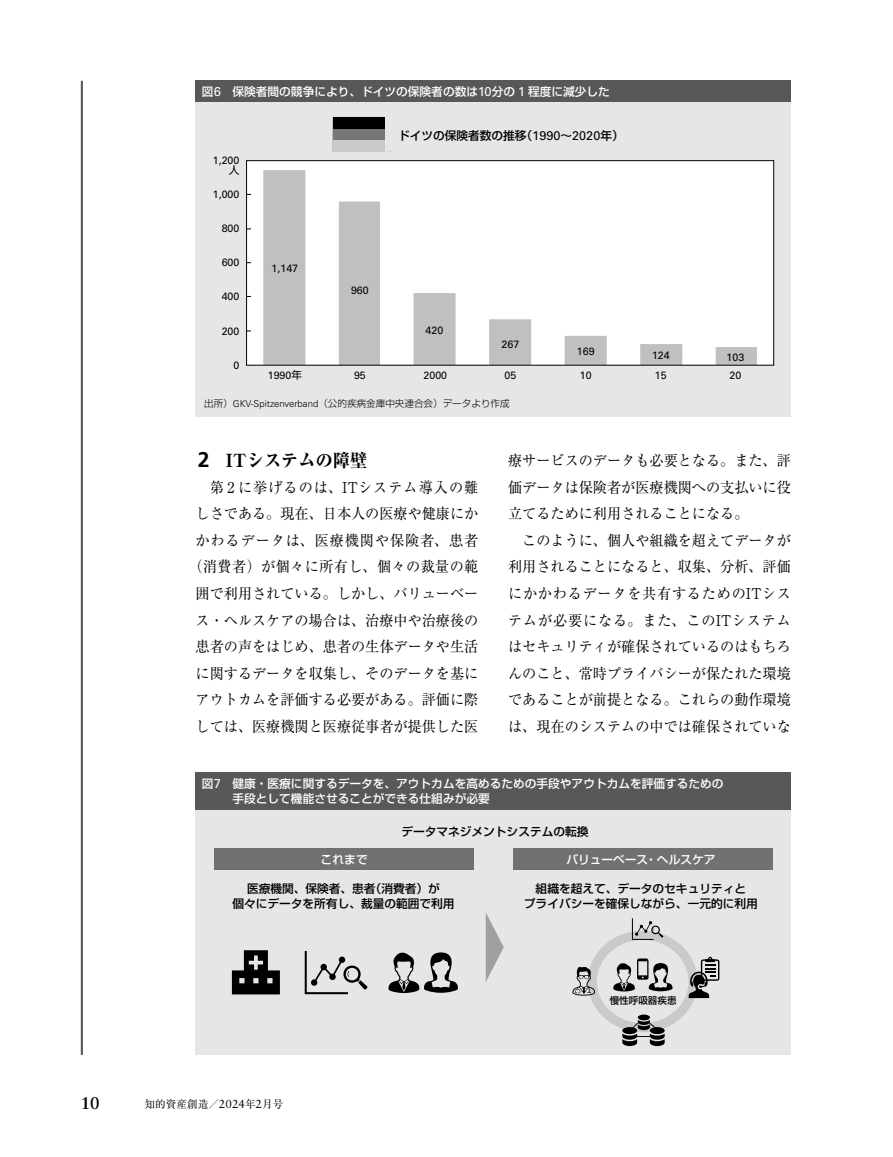
<style>
.page{position:relative;width:893px;height:1157px;background:#fff}
.page>*{position:absolute;margin:0;border:0;box-sizing:border-box;transform-origin:0 0}
.t1{font:800 18px "Ryumin Pr 6 N";color:#000;scale:.95 1}
.t2{font:700 16.95px "Sabon LT Std";color:#000}
.t3{font:14.85px/26.5px "Ryumin Pr 6 N";color:#000;text-align:justify;scale:.95 1}
.t4{font:500 11.7px/14.9px "Shin Go Pr 6 N";color:#fff}
.t5{font:500 11.7px/14.9px "Shin Go Pr 6 N";color:#000;text-align:center}
.t6{font:10.65px/20px "Univers LT Std";color:#000}
.t7{font:10.65px "Ryumin Pr 6 N";color:#000}
.t8{font:10.65px "Shin Go Pr 6 N";color:#000}
.t9{font:300 9.6px "Shin Go Pr 6 N";color:#000}
.t10{font:500 9.6px "Shin Go Pr 6 N";color:#000}
.s1{font-family:"Univers LT Std";font-weight:400;font-size:12.9px}
.s2{font-family:"Univers LT Std";font-weight:400;font-size:12.6px}
.s3{font-family:"Shin Go Pr 6 N"}
.s4{font-family:"Univers LT Std"}
.s5{font-family:"Frutiger LT Std";font-weight:700;font-size:21.3px}
.s6{font-family:"Sabon LT Std";font-size:11.7px}
</style>
<div class="page">
<hr style="left:81px;top:81px;width:2px;height:973px;background:#595757">
<div style="left:196px;top:81px;width:595px;height:21px;background:#595757"></div>
<div style="left:196px;top:102px;width:595px;height:315px;background:#e6e6e6"></div>
<div style="left:247px;top:161px;width:527px;height:204px;background:#fff"></div>
<svg style="left:384px;top:117px;width:1px;height:34px"></svg>
<div style="left:333px;top:140px;width:51px;height:11px;background:#c9caca"></div>
<div style="left:333px;top:128px;width:51px;height:12px;background:#777677"></div>
<div style="left:333px;top:117px;width:51px;height:11px;background:#000"></div>
<svg style="left:263px;top:170px;width:494px;height:193px"></svg>
<div style="left:246px;top:160px;width:528px;height:205px;border:1px solid #000"></div>
<div style="left:196px;top:772px;width:595px;height:38px;background:#595757"></div>
<div style="left:196px;top:810px;width:595px;height:244px;background:#e6e6e6"></div>
<div style="left:214px;top:848px;width:259px;height:21px;background:#727171"></div>
<svg style="left:486px;top:913px;width:18px;height:68px"></svg>
<div style="left:513px;top:848px;width:260px;height:21px;background:#727171"></div>
<svg style="left:305px;top:951px;width:63px;height:43px"></svg>
<svg style="left:232px;top:950px;width:48px;height:44px"></svg>
<svg style="left:388px;top:952px;width:70px;height:41px"></svg>
<svg style="left:572px;top:918px;width:147px;height:128px"></svg>
<p class="t4" style="left:202px;top:83px;width:409px">図<span class="s1">6</span>　保険者間の競争により、ドイツの保険者の数は<span class="s1">10</span>分の <span class="s1">1</span> 程度に減少した</p>
<p class="t5" style="left:398px;top:127px;width:227px">ドイツの保険者数の推移（<span class="s2">1990</span>～<span class="s2">2020</span>年）</p>
<p class="t6" style="left:213px;top:150px;width:28px">1,200</p>
<p class="t8" style="left:229px;top:162px;width:12px">人</p>
<p class="t6" style="left:213px;top:184px;width:28px">1,000</p>
<p class="t6" style="left:222px;top:218px;width:19px">800</p>
<p class="t6" style="left:222px;top:252px;width:19px">600</p>
<p class="t6" style="left:222px;top:287px;width:19px">400</p>
<p class="t6" style="left:222px;top:321px;width:19px">200</p>
<p class="t6" style="left:234px;top:355px;width:7px">0</p>
<p class="t6" style="left:272px;top:258px;width:28px">1,147</p>
<p class="t6" style="left:268px;top:365px;width:36px">1990<span class="s3">年</span></p>
<p class="t6" style="left:351px;top:280px;width:19px">960</p>
<p class="t6" style="left:354px;top:365px;width:13px">95</p>
<p class="t6" style="left:425px;top:320px;width:19px">420</p>
<p class="t6" style="left:424px;top:365px;width:25px">2000</p>
<p class="t6" style="left:501px;top:334px;width:19px">267</p>
<p class="t6" style="left:504px;top:365px;width:13px">05</p>
<p class="t9" style="left:204px;top:396px;width:307px">出所）<span class="s4">GKV-Spitzenverband</span>（公的疾病金庫中央連合会）データより作成</p>
<p class="t6" style="left:577px;top:341px;width:19px">169</p>
<p class="t6" style="left:580px;top:365px;width:13px">10</p>
<p class="t6" style="left:652px;top:345px;width:19px">124<br>15</p>
<p class="t6" style="left:726px;top:348px;width:19px;line-height:18.5px">103<br>20</p>
<p class="t1" style="left:198px;top:446px;width:180px"><span class="s5">2</span> ITシステムの障壁</p>
<p class="t3" style="left:189px;top:473px;width:307px;text-align:right">第 2 に挙げるのは、ITシステム導入の難<br>しさである。現在、日本人の医療や健康にかかわるデータは、医療機関や保険者、患者（消費者）が個々に所有し、個々の裁量の範囲で利用されている。しかし、バリューベース・ヘルスケアの場合は、治療中や治療後の患者の声をはじめ、患者の生体データや生活に関するデータを収集し、そのデータを基にアウトカムを評価する必要がある。評価に際しては、医療機関と医療従事者が提供した医</p>
<p class="t3" style="left:508px;top:446px;width:299px">療サービスのデータも必要となる。また、評価データは保険者が医療機関への支払いに役立てるために利用されることになる。</p>
<p class="t3" style="left:508px;top:526px;width:299px;text-indent:14px">このように、個人や組織を超えてデータが利用されることになると、収集、分析、評価にかかわるデータを共有するためのITシステムが必要になる。また、このITシステムはセキュリティが確保されているのはもちろんのこと、常時プライバシーが保たれた環境であることが前提となる。これらの動作環境は、現在のシステムの中では確保されていな</p>
<p class="t4" style="left:233px;top:775px;width:493px;text-indent:-31px">図<span class="s1">7</span> 健康・医療に関するデータを、アウトカムを高めるための手段やアウトカムを評価するための手段として機能させることができる仕組みが必要</p>
<p class="t5" style="left:401px;top:823px;width:189px">データマネジメントシステムの転換</p>
<p class="t4" style="left:321px;top:851px;width:48px">これまで</p>
<p class="t4" style="left:566px;top:851px;width:151px">バリューベース・ヘルスケア</p>
<p class="t5" style="left:232px;top:880px;width:224px">医療機関、保険者、患者（消費者）が<br>個々にデータを所有し、裁量の範囲で利用</p>
<p class="t5" style="left:524px;top:880px;width:235px">組織を超えて、データのセキュリティと<br>プライバシーを確保しながら、一元的に利用</p>
<p class="t2" style="left:81px;top:1093px;width:20px">10</p>
<p class="t7" style="left:145px;top:1095px;width:140px">知的資産創造／<span class="s6">2024</span>年<span class="s6">2</span>月号</p>
<p class="t10" style="left:610px;top:992px;width:68px">慢性呼吸器疾患</p>
</div>
